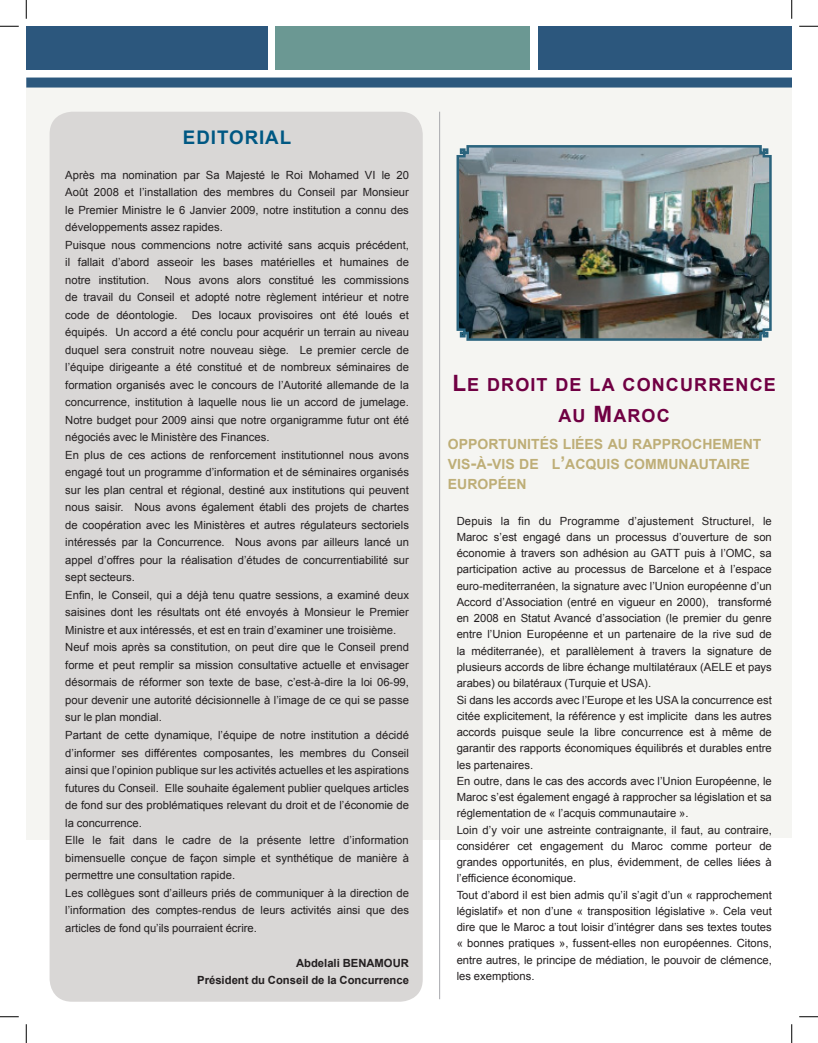
<style>
.page{position:relative;width:818px;height:1043px;background:#fff}
.page>*{position:absolute;margin:0;border:0;box-sizing:border-box;transform-origin:0 0}
.t1{font:700 18.75px "Arial";letter-spacing:.05em;color:#005883}
.t2{font:18px/30.1px "Arial Bold MT SC800";letter-spacing:.065em;color:#700043;text-align:center}
.t3{font:14px/20px "Arial Bold MT SC800";color:#beae77}
.t4{font:11.25px/17.5px "Arial";color:#231f20;text-align:justify}
.t5{font:700 11.25px "Arial";color:#231f20}
.s1{font-size:22.5px}
.s2{font-size:17.5px}
</style>
<div class="page">
<div style="left:275px;top:26px;width:255px;height:44px;background:#6b9893"></div>
<div style="left:284px;top:87px;width:507px;height:884px;background:#f5f5f2"></div>
<div style="left:422px;top:838px;width:369px;height:134px;background:#fff"></div>
<div style="left:26px;top:87px;width:533px;height:753px;background:#f5f5f2"></div>
<div style="left:26px;top:77px;width:765px;height:10px;background:#2c587d"></div>
<hr style="left:439px;top:112px;width:1px;height:887px;background:#a8a9ad">
<div style="left:50px;top:112px;width:372px;height:889px;background:#d9d7d6;border-radius:22px"></div>
<div style="left:538px;top:26px;width:253px;height:44px;background:#2c577d"></div>
<div style="left:26px;top:26px;width:242px;height:44px;background:#2c577d"></div>
<img style="left:456px;top:145px;width:316px;height:196px">
<svg style="left:0;top:25px;width:19px;height:2px"></svg>
<svg style="left:799px;top:25px;width:19px;height:2px"></svg>
<svg style="left:0;top:1016px;width:19px;height:1px"></svg>
<svg style="left:799px;top:1016px;width:19px;height:1px"></svg>
<svg style="left:25px;top:0;width:2px;height:19px"></svg>
<svg style="left:25px;top:1024px;width:2px;height:18px"></svg>
<svg style="left:791px;top:0;width:1px;height:19px"></svg>
<svg style="left:791px;top:1024px;width:1px;height:18px"></svg>
<p class="t1" style="left:183px;top:125px;width:110px">EDITORIAL</p>
<p class="t4" style="left:65px;top:166px;width:345px">Après ma nomination par Sa Majesté le Roi Mohamed VI le 20<br>Août 2008 et l’installation des membres du Conseil par Monsieur le Premier Ministre le 6 Janvier 2009, notre institution a connu des développements assez rapides.</p>
<p class="t4" style="left:65px;top:236px;width:345px">Puisque nous commencions notre activité sans acquis précédent, il fallait d’abord asseoir les bases matérielles et humaines de notre institution.</p>
<p class="t4" style="left:65px;top:271px;width:345px;text-indent:100px">Nous avons alors constitué les commissions de travail du Conseil et adopté notre règlement intérieur et notre code de déontologie.</p>
<p class="t4" style="left:65px;top:306px;width:345px;text-indent:127px">Des locaux provisoires ont été loués et équipés. Un accord a été conclu pour acquérir un terrain au niveau duquel sera construit notre nouveau siège. Le premier cercle de l’équipe dirigeante a été constitué et de nombreux séminaires de formation organisés avec le concours de l’Autorité allemande de la concurrence, institution à laquelle nous lie un accord de jumelage.<br>Notre budget pour 2009 ainsi que notre organigramme futur ont été négociés avec le Ministère des Finances.</p>
<p class="t4" style="left:65px;top:446px;width:345px">En plus de ces actions de renforcement institutionnel nous avons engagé tout un programme d’information et de séminaires organisés sur les plan central et régional, destiné aux institutions qui peuvent nous saisir. Nous avons également établi des projets de chartes de coopération avec les Ministères et autres régulateurs sectoriels intéressés par la Concurrence. Nous avons par ailleurs lancé un appel d’offres pour la réalisation d’études de concurrentiabilité sur sept secteurs.</p>
<p class="t4" style="left:65px;top:586px;width:345px">Enfin, le Conseil, qui a déjà tenu quatre sessions, a examiné deux saisines dont les résultats ont été envoyés à Monsieur le Premier Ministre et aux intéressés, et est en train d’examiner une troisième.</p>
<p class="t4" style="left:65px;top:639px;width:345px">Neuf mois après sa constitution, on peut dire que le Conseil prend forme et peut remplir sa mission consultative actuelle et envisager désormais de réformer son texte de base, c’est-à-dire la loi 06-99, pour devenir une autorité décisionnelle à l’image de ce qui se passe sur le plan mondial.</p>
<p class="t4" style="left:65px;top:726px;width:345px">Partant de cette dynamique, l’équipe de notre institution a décidé d’informer ses différentes composantes, les membres du Conseil ainsi que l’opinion publique sur les activités actuelles et les aspirations futures du Conseil. Elle souhaite également publier quelques articles de fond sur des problématiques relevant du droit et de l’économie de la concurrence.</p>
<p class="t4" style="left:65px;top:831px;width:345px">Elle le fait dans le cadre de la présente lettre d’information bimensuelle conçue de façon simple et synthétique de manière à permettre une consultation rapide.</p>
<p class="t4" style="left:65px;top:884px;width:345px">Les collègues sont d’ailleurs priés de communiquer à la direction de l’information des comptes-rendus de leurs activités ainsi que des articles de fond qu’ils pourraient écrire.</p>
<p class="t5" style="left:296px;top:955px;width:114px">Abdelali BENAMOUR</p>
<p class="t5" style="left:197px;top:972px;width:213px">Président du Conseil de la Concurrence</p>
<p class="t2" style="left:452px;top:370px;width:325px"><span class="s1">L</span>E DROIT DE LA CONCURRENCE<br>AU <span class="s1">M</span>AROC</p>
<p class="t3" style="left:448px;top:434px;width:315px">OPPORTUNITÉS LIÉES AU RAPPROCHEMENT<br>VIS<span class="s2">-</span>À<span class="s2">-</span>VIS DE L<span class="s2">’</span>ACQUIS COMM UNAUTAIRE<br>EUROPÉEN</p>
<p class="t4" style="left:456px;top:512px;width:317px;line-height:16.2px">Depuis la fin du Programme d’ajustement Structurel, le Maroc s’est engagé dans un processus d’ouverture de son économie à travers son adhésion au GATT puis à l’OMC, sa participation active au processus de Barcelone et à l’espace euro-mediterranéen, la signature avec l’Union européenne d’un Accord d’Association (entré en vigueur en 2000), transformé en 2008 en Statut Avancé d’association (le premier du genre entre l’Union Européenne et un partenaire de la rive sud de la méditerranée), et parallèlement à travers la signature de plusieurs accords de libre échange multilatéraux (AELE et pays arabes) ou bilatéraux (Turquie et USA).</p>
<p class="t4" style="left:456px;top:691px;width:316px;line-height:16.2px">Si dans les accords avec l’Europe et les USA la concurrence est citée explicitement, la référence y est implicite dans les autres accords puisque seule la libre concurrence est à même de garantir des rapports économiques équilibrés et durables entre les partenaires.</p>
<p class="t4" style="left:456px;top:772px;width:317px;line-height:16.2px">En outre, dans le cas des accords avec l’Union Européenne, le Maroc s’est également engagé à rapprocher sa législation et sa réglementation de « l’acquis communautaire ».</p>
<p class="t4" style="left:456px;top:821px;width:317px;line-height:16.2px">Loin d’y voir une astreinte contraignante, il faut, au contraire, considérer cet engagement du Maroc comme porteur de grandes opportunités, en plus, évidemment, de celles liées à l’efficience économique.</p>
<p class="t4" style="left:456px;top:886px;width:316px;line-height:16.2px">Tout d’abord il est bien admis qu’il s’agit d’un « rapprochement législatif» et non d’une « transposition législative ». Cela veut dire que le Maroc a tout loisir d’intégrer dans ses textes toutes « bonnes pratiques », fussent-elles non européennes. Citons, entre autres, le principe de médiation, le pouvoir de clémence, les exemptions.</p>
</div>
